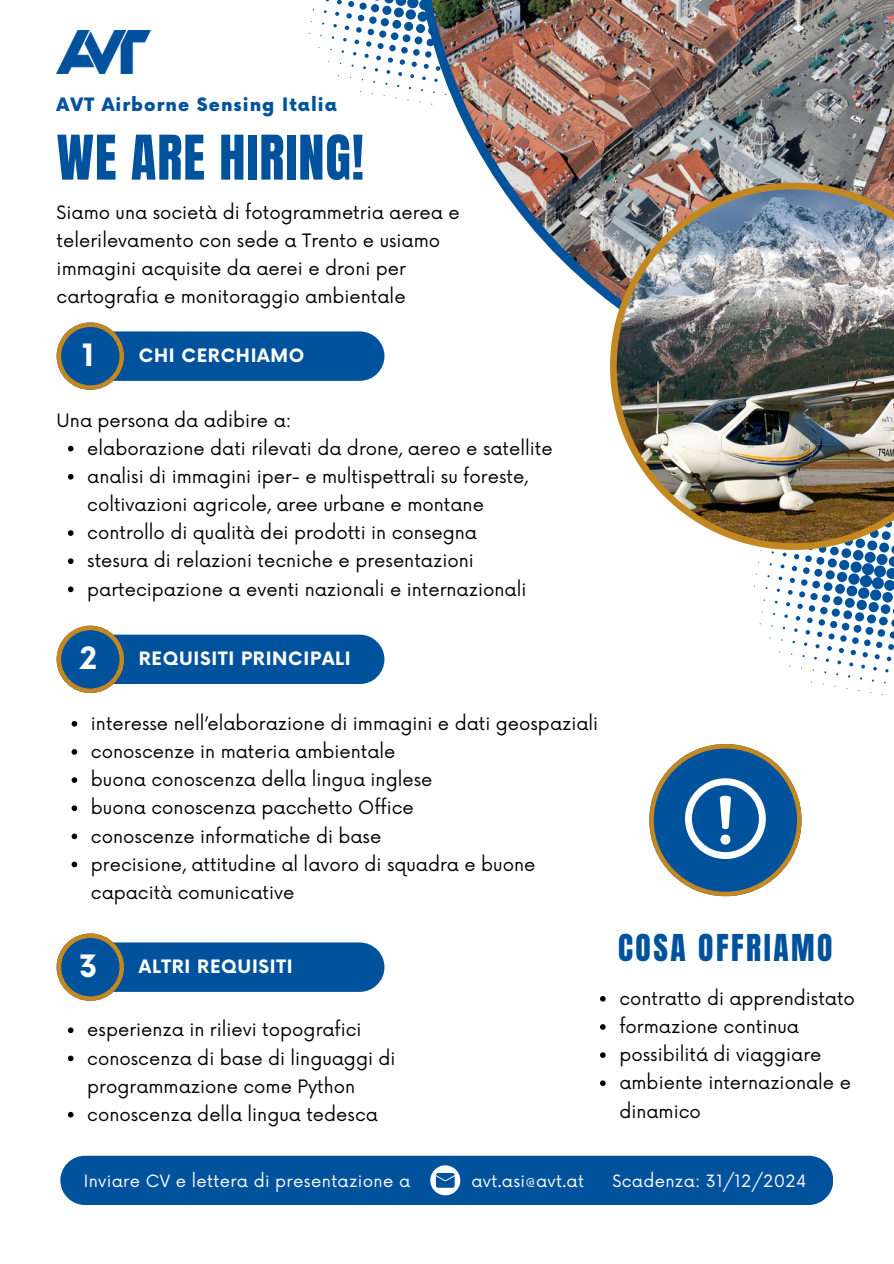
<style>
.page{position:relative;width:894px;height:1264px;background:#fff}
.page>*{position:absolute;margin:0;border:0;box-sizing:border-box;transform-origin:0 0}
.t1{font:52.35px "Anton";letter-spacing:.02em;color:#01529d}
.t2{font:31.5px "Anton";letter-spacing:.08em;color:#01529d}
.t3{font:700 30px "Now";color:#fff}
.t4{font:18px/28.2px "Now";color:#000}
.t5{font:700 18px "Now";letter-spacing:.04em;color:#fff}
.t6{font:900 18px "Now";letter-spacing:.06em;color:#01529d}
.t7{font:16.5px "Now";letter-spacing:.02em;color:#fff}
</style>
<div class="page">
<div style="left:75px;top:331px;width:309px;height:50px;background:#01529d;border-radius:25px"></div>
<svg style="left:57px;top:322px;width:67px;height:68px"></svg>
<div style="left:848px;top:573px;width:11px;height:11px;background:#01529d;border-radius:50%"></div>
<svg style="left:857px;top:587px;width:12px;height:12px"></svg>
<div style="left:850px;top:561px;width:11px;height:12px;background:#01529d;border-radius:50%"></div>
<div style="left:869px;top:589px;width:12px;height:11px;background:#01529d;border-radius:50%"></div>
<div style="left:846px;top:585px;width:11px;height:11px;background:#01529d;border-radius:50%"></div>
<div style="left:882px;top:592px;width:10px;height:10px;background:#01529d;border-radius:50%"></div>
<div style="left:852px;top:550px;width:11px;height:10px;background:#01529d;border-radius:50%"></div>
<div style="left:856px;top:599px;width:10px;height:11px;background:#01529d;border-radius:50%"></div>
<div style="left:836px;top:572px;width:11px;height:10px;background:#01529d;border-radius:50%"></div>
<div style="left:838px;top:560px;width:11px;height:10px;background:#01529d;border-radius:50%"></div>
<div style="left:868px;top:602px;width:10px;height:10px;background:#01529d;border-radius:50%"></div>
<svg style="left:834px;top:584px;width:10px;height:10px"></svg>
<div style="left:844px;top:598px;width:10px;height:10px;background:#01529d;border-radius:50%"></div>
<div style="left:841px;top:548px;width:9px;height:10px;background:#01529d;border-radius:50%"></div>
<div style="left:880px;top:604px;width:10px;height:10px;background:#01529d;border-radius:50%"></div>
<svg style="left:859px;top:550px;width:34px;height:41px"></svg>
<div style="left:833px;top:596px;width:9px;height:9px;background:#01529d;border-radius:50%"></div>
<svg style="left:854px;top:612px;width:9px;height:9px"></svg>
<div style="left:825px;top:570px;width:9px;height:9px;background:#01529d;border-radius:50%"></div>
<div style="left:866px;top:614px;width:9px;height:9px;background:#01529d;border-radius:50%"></div>
<div style="left:827px;top:558px;width:9px;height:9px;background:#01529d;border-radius:50%"></div>
<div style="left:843px;top:610px;width:8px;height:9px;background:#01529d;border-radius:50%"></div>
<div style="left:823px;top:582px;width:9px;height:9px;background:#01529d;border-radius:50%"></div>
<svg style="left:878px;top:616px;width:9px;height:9px"></svg>
<svg style="left:829px;top:546px;width:9px;height:9px"></svg>
<svg style="left:821px;top:594px;width:8px;height:8px"></svg>
<div style="left:831px;top:608px;width:8px;height:8px;background:#01529d;border-radius:50%"></div>
<div style="left:816px;top:557px;width:8px;height:8px;background:#01529d;border-radius:50%"></div>
<div style="left:814px;top:569px;width:8px;height:7px;background:#01529d;border-radius:50%"></div>
<div style="left:853px;top:625px;width:8px;height:7px;background:#01529d;border-radius:50%"></div>
<div style="left:865px;top:627px;width:8px;height:8px;background:#01529d;border-radius:50%"></div>
<div style="left:841px;top:623px;width:8px;height:7px;background:#01529d;border-radius:50%"></div>
<div style="left:812px;top:580px;width:7px;height:8px;background:#01529d;border-radius:50%"></div>
<div style="left:877px;top:629px;width:7px;height:7px;background:#01529d;border-radius:50%"></div>
<svg style="left:819px;top:607px;width:8px;height:7px"></svg>
<svg style="left:829px;top:621px;width:8px;height:7px"></svg>
<div style="left:810px;top:593px;width:7px;height:7px;background:#01529d;border-radius:50%"></div>
<svg style="left:889px;top:607px;width:4px;height:31px"></svg>
<svg style="left:802px;top:567px;width:7px;height:7px"></svg>
<div style="left:805px;top:555px;width:6px;height:7px;background:#01529d;border-radius:50%"></div>
<svg style="left:863px;top:639px;width:7px;height:7px"></svg>
<svg style="left:851px;top:637px;width:7px;height:7px"></svg>
<svg style="left:818px;top:619px;width:6px;height:6px"></svg>
<svg style="left:800px;top:579px;width:7px;height:7px"></svg>
<svg style="left:840px;top:635px;width:6px;height:6px"></svg>
<div style="left:808px;top:605px;width:7px;height:6px;background:#01529d;border-radius:50%"></div>
<svg style="left:875px;top:641px;width:7px;height:7px"></svg>
<svg style="left:799px;top:591px;width:5px;height:6px"></svg>
<svg style="left:828px;top:633px;width:6px;height:6px"></svg>
<svg style="left:888px;top:644px;width:5px;height:6px"></svg>
<svg style="left:807px;top:617px;width:5px;height:6px"></svg>
<svg style="left:797px;top:603px;width:5px;height:6px"></svg>
<svg style="left:850px;top:650px;width:5px;height:5px"></svg>
<svg style="left:817px;top:631px;width:5px;height:6px"></svg>
<svg style="left:791px;top:566px;width:5px;height:5px"></svg>
<svg style="left:862px;top:652px;width:5px;height:5px"></svg>
<svg style="left:794px;top:554px;width:5px;height:5px"></svg>
<svg style="left:789px;top:578px;width:5px;height:5px"></svg>
<svg style="left:838px;top:648px;width:5px;height:5px"></svg>
<svg style="left:874px;top:654px;width:5px;height:5px"></svg>
<svg style="left:827px;top:646px;width:4px;height:4px"></svg>
<svg style="left:788px;top:590px;width:4px;height:4px"></svg>
<svg style="left:795px;top:616px;width:5px;height:4px"></svg>
<svg style="left:805px;top:630px;width:4px;height:4px"></svg>
<svg style="left:886px;top:656px;width:5px;height:5px"></svg>
<svg style="left:786px;top:602px;width:4px;height:4px"></svg>
<svg style="left:815px;top:644px;width:4px;height:4px"></svg>
<svg style="left:849px;top:662px;width:4px;height:4px"></svg>
<svg style="left:780px;top:564px;width:4px;height:4px"></svg>
<svg style="left:782px;top:552px;width:4px;height:4px"></svg>
<svg style="left:778px;top:576px;width:4px;height:4px"></svg>
<svg style="left:794px;top:628px;width:3px;height:4px"></svg>
<svg style="left:804px;top:642px;width:3px;height:4px"></svg>
<svg style="left:308px;top:0;width:105px;height:101px"></svg>
<img style="left:421px;top:0;width:472px;height:302px">
<div style="left:60px;top:1155px;width:773px;height:49px;background:#01529d;border-radius:25px"></div>
<img style="left:610px;top:183px;width:283px;height:367px">
<svg style="left:430px;top:1165px;width:30px;height:30px"></svg>
<div style="left:75px;top:942px;width:309px;height:49px;background:#01529d;border-radius:25px"></div>
<svg style="left:57px;top:933px;width:67px;height:67px"></svg>
<div style="left:75px;top:634px;width:309px;height:50px;background:#01529d;border-radius:25px"></div>
<svg style="left:57px;top:625px;width:67px;height:68px"></svg>
<svg style="left:649px;top:744px;width:152px;height:152px"></svg>
<img style="left:57px;top:31px;width:93px;height:42px">
<svg style="left:68px;top:446px;width:5px;height:5px"></svg>
<svg style="left:68px;top:474px;width:5px;height:5px"></svg>
<svg style="left:68px;top:530px;width:5px;height:6px"></svg>
<svg style="left:68px;top:558px;width:5px;height:6px"></svg>
<svg style="left:68px;top:586px;width:5px;height:6px"></svg>
<svg style="left:600px;top:996px;width:5px;height:5px"></svg>
<svg style="left:600px;top:1024px;width:5px;height:5px"></svg>
<svg style="left:600px;top:1052px;width:5px;height:5px"></svg>
<svg style="left:600px;top:1080px;width:5px;height:6px"></svg>
<svg style="left:68px;top:1027px;width:5px;height:6px"></svg>
<svg style="left:68px;top:1055px;width:5px;height:6px"></svg>
<svg style="left:68px;top:1111px;width:5px;height:6px"></svg>
<svg style="left:72px;top:721px;width:5px;height:5px"></svg>
<svg style="left:72px;top:749px;width:5px;height:5px"></svg>
<svg style="left:72px;top:777px;width:5px;height:6px"></svg>
<svg style="left:72px;top:805px;width:5px;height:6px"></svg>
<svg style="left:72px;top:833px;width:5px;height:6px"></svg>
<svg style="left:72px;top:861px;width:5px;height:6px"></svg>
<h3 class="t6" style="left:57px;top:95px;width:282px">AVT Airborne Sensing Italia</h3>
<h1 class="t1" style="left:57px;top:120px;width:308px">WE ARE HIRING!</h1>
<p class="t4" style="left:57px;top:199px;width:404px">Siamo una società di fotogrammetria aerea e telerilevamento con sede a Trento e usiamo immagini acquisite da aerei e droni per cartografia e monitoraggio ambientale</p>
<p class="t3" style="left:82px;top:339px;width:14px">1</p>
<p class="t5" style="left:139px;top:345px;width:167px">CHI CERCHIAMO</p>
<p class="t4" style="left:57px;top:407px;width:236px">Una persona da adibire a:</p>
<p class="t4" style="left:87px;top:435px;width:466px">elaborazione dati rilevati da drone, aereo e satellite</p>
<p class="t4" style="left:87px;top:463px;width:442px">analisi di immagini iper- e multispettrali su foreste, coltivazioni agricole, aree urbane e montane</p>
<p class="t4" style="left:87px;top:519px;width:391px">controllo di qualità dei prodotti in consegna</p>
<p class="t4" style="left:87px;top:547px;width:388px">stesura di relazioni tecniche e presentazioni</p>
<p class="t4" style="left:87px;top:576px;width:440px">partecipazione a eventi nazionali e internazionali</p>
<h3 class="t3" style="left:80px;top:642px;width:19px">2</h3>
<p class="t5" style="left:139px;top:648px;width:213px">REQUISITI PRINCIPALI</p>
<p class="t4" style="left:91px;top:710px;width:508px">interesse nell’elaborazione di immagini e dati geospaziali</p>
<p class="t4" style="left:91px;top:738px;width:306px">conoscenze in materia ambientale</p>
<p class="t4" style="left:91px;top:766px;width:343px">buona conoscenza della lingua inglese</p>
<h2 class="t4" style="left:91px;top:794px;width:324px">buona conoscenza pacchetto Office</h2>
<p class="t4" style="left:91px;top:822px;width:292px">conoscenze informatiche di base</p>
<p class="t4" style="left:91px;top:851px;width:446px">precisione, attitudine al lavoro di squadra e buone capacità comunicative</p>
<p class="t3" style="left:79px;top:949px;width:20px">3</p>
<p class="t5" style="left:139px;top:956px;width:155px">ALTRI REQUISITI</p>
<p class="t4" style="left:87px;top:1016px;width:276px">esperienza in rilievi topografici</p>
<p class="t4" style="left:87px;top:1044px;width:310px">conoscenza di base di linguaggi di programmazione come Python</p>
<p class="t4" style="left:87px;top:1101px;width:292px">conoscenza della lingua tedesca</p>
<p class="t2" style="left:618px;top:925px;width:216px">COSA OFFRIAMO</p>
<p class="t4" style="left:619px;top:985px;width:237px">contratto di apprendistato</p>
<h3 class="t4" style="left:619px;top:1013px;width:181px">formazione continua</h3>
<p class="t4" style="left:619px;top:1041px;width:203px">possibilitá di viaggiare</p>
<p class="t4" style="left:619px;top:1069px;width:233px">ambiente internazionale e dinamico</p>
<p class="t7" style="left:84px;top:1171px;width:328px">Inviare CV e lettera di presentazione a</p>
<p class="t7" style="left:612px;top:1171px;width:195px">Scadenza: 31/12/2024</p>
<h4 class="t7" style="left:471px;top:1171px;width:114px">avt.asi@avt.at</h4>
</div>
